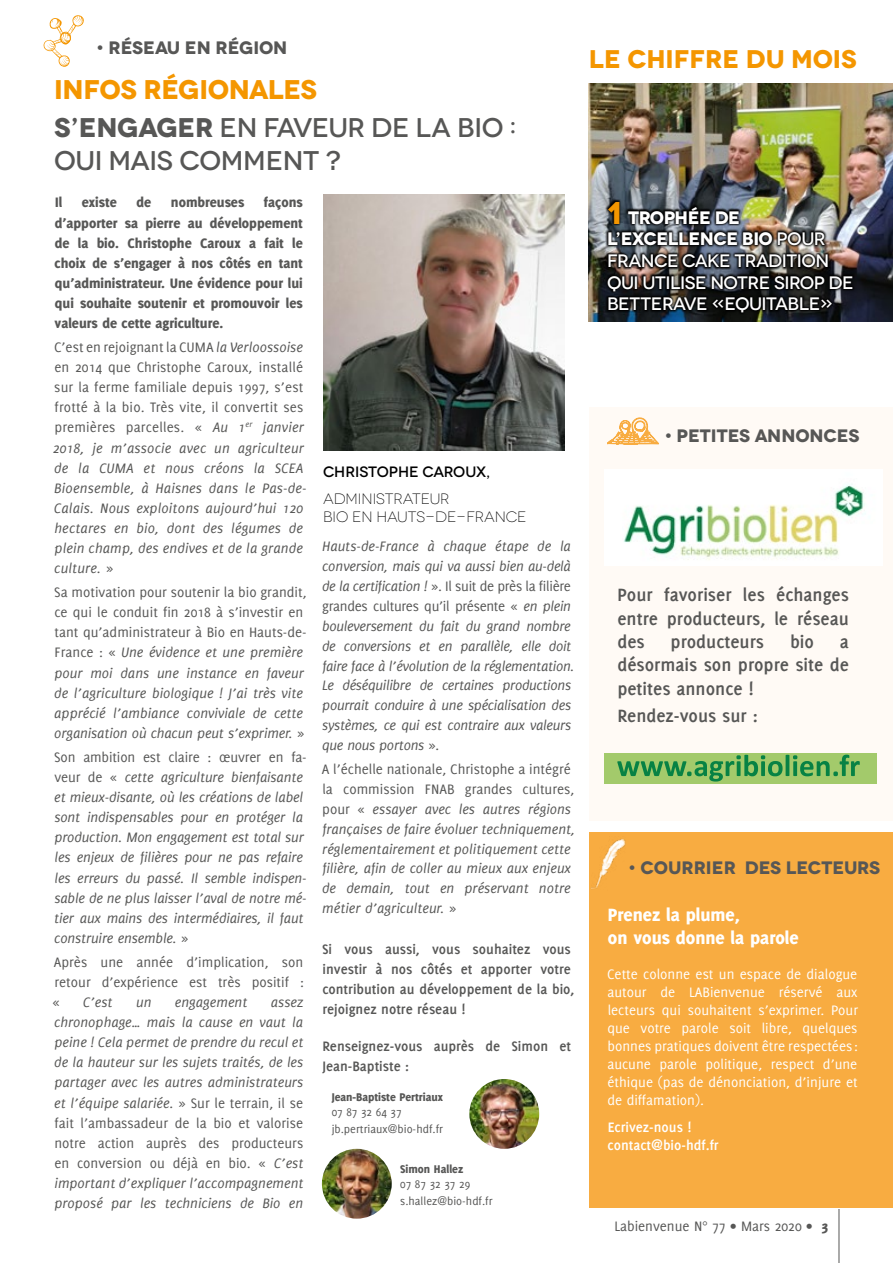
<style>
.page{position:relative;width:893px;height:1263px;background:#fff}
.page>*{position:absolute;margin:0;border:0;box-sizing:border-box;transform-origin:0 0}
.t1{font:500 27px/37.2px "Novecentowide";letter-spacing:-.015em;color:#575756}
.t2{font:700 25.5px "Novecentowide";color:#f49600}
.t3{font:700 19.5px/23.4px "Delicious";color:#575756;text-align:justify}
.t4{font:800 19.5px/23.4px "Delicious";color:#fff}
.t5{font:500 18px/21.6px "Novecentowide";letter-spacing:-.025em;color:#fff}
.t6{font:700 18px "Novecentowide";letter-spacing:-.005em;color:#575756}
.t7{font:italic 15px/20.1px "Delicious";letter-spacing:-.01em;color:#575756}
.t8{font:italic 15px/20.1px "Delicious";letter-spacing:.01em;color:#575756}
.t9{font:15px/18px "Delicious";color:#fff;text-align:justify}
.t10{font:800 15px/20.1px "Delicious";color:#575756;text-align:justify}
.t11{font:700 15px/19.8px "Delicious";color:#575756}
.t12{font:15px/20.1px "Delicious";color:#575756}
.t13{font:300 15px/18px "Novecentowide";letter-spacing:-.005em;color:#000}
.t14{font:700 15px/18px "Delicious";color:#fff}
.t15{font:500 15px "Novecentowide";letter-spacing:-.01em;color:#000}
.t16{font:12.3px/16.5px "Delicious";color:#575756}
.t17{font:800 12.3px "Delicious";color:#575756}
.s1{font-weight:700;color:#f49600}
.s2{font-weight:700}
.s3{font-style:normal}
.s4{font-weight:700;font-size:31.5px;color:#f49600}
.s5{font-weight:800}
</style>
<div class="page">
<hr style="left:839px;top:1209px;width:1px;height:54px;background:#575756">
<img style="left:589px;top:84px;width:304px;height:238px">
<img style="left:605px;top:199px;width:250px;height:116px">
<svg style="left:43px;top:15px;width:41px;height:52px"></svg>
<div style="left:590px;top:833px;width:303px;height:375px;background:#f8ac41"></div>
<img style="left:592px;top:839px;width:34px;height:50px">
<img style="left:323px;top:195px;width:241px;height:256px">
<div style="left:590px;top:407px;width:303px;height:413px;background:#fffaf5"></div>
<svg style="left:607px;top:417px;width:52px;height:28px"></svg>
<img style="left:623px;top:484px;width:243px;height:73px">
<div style="left:604px;top:753px;width:273px;height:30px;background:#a3ca6b"></div>
<svg style="left:617px;top:755px;width:243px;height:26px"></svg>
<img style="left:469px;top:1079px;width:70px;height:70px;border-radius:35px">
<img style="left:322px;top:1149px;width:70px;height:70px;border-radius:35px">
<p class="t6" style="left:97px;top:36px;width:192px">• RÉSEAU EN RÉGION</p>
<h1 class="t1" style="left:54px;top:71px;width:464px"><span class="s1">INFOS RÉGIONALES<br></span><span class="s2">S’ENGAGER</span> EN FAVEUR DE LA BIO :</h1>
<h1 class="t1" style="left:54px;top:142px;width:289px">OUI MAIS COMMENT ?</h1>
<p class="t10" style="left:55px;top:192px;width:9px">Il</p>
<p class="t10" style="left:82px;top:192px;width:36px">existe</p>
<p class="t10" style="left:136px;top:192px;width:16px">de</p>
<p class="t10" style="left:171px;top:192px;width:75px">nombreuses</p>
<p class="t10" style="left:55px;top:192px;width:250px;text-indent:209px">façons d’apporter sa pierre au développement de la bio. Christophe Caroux a fait le choix de s’engager à nos côtés en tant qu’administrateur. Une évidence pour lui qui souhaite soutenir et promouvoir les valeurs de cette agriculture.</p>
<p class="t8" style="left:53px;top:337px;width:255px"><span class="s3">C’est en rejoignant la CUMA</span> la Verloossoise <span class="s3">en 2014 que Christophe Caroux, installé sur la ferme familiale depuis 1997, s’est frotté à la bio. Très vite, il convertit ses premières parcelles. «</span> Au 1<sup>er</sup> janvier 2018, je m’associe avec un agriculteur de la CUMA et nous créons la SCEA Bioensemble, à Haisnes dans le Pas-de-Calais. Nous exploitons aujourd’hui 120 hectares en bio, dont des légumes de plein champ, des endives et de la grande culture. »</p>
<p class="t7" style="left:54px;top:582px;width:254px"><span class="s3">Sa motivation pour soutenir la bio grandit, ce qui le conduit fin 2018 à s’investir en tant qu’administrateur à Bio en Hauts-de-France :</span> « Une évidence et une première pour moi dans une instance en faveur de l’agriculture biologique ! J’ai très vite apprécié l’ambiance conviviale de cette organisation où chacun peut s’exprimer. »</p>
<p class="t7" style="left:54px;top:747px;width:254px"><span class="s3">Son ambition est claire : œuvrer en fa&shy;veur de «</span> cette agriculture bienfaisante et mieux-disante, où les créations de label sont indispensables pour en protéger la production. Mon engagement est total sur les enjeux de filières pour ne pas refaire les erreurs du passé. Il semble indispen&shy;sable de ne plus laisser l’aval de notre mé&shy;tier aux mains des intermédiaires, il faut construire ensemble. »</p>
<p class="t12" style="left:54px;top:952px;width:252px">Après une année d’implication, son retour d’expérience est très positif :</p>
<p class="t7" style="left:52px;top:992px;width:9px">«</p>
<p class="t7" style="left:83px;top:992px;width:31px">C’est</p>
<p class="t7" style="left:136px;top:992px;width:17px">un</p>
<p class="t7" style="left:175px;top:992px;width:74px">engagement</p>
<p class="t15" style="left:323px;top:463px;width:168px">CHRISTOPHE CAROUX,</p>
<p class="t13" style="left:323px;top:489px;width:205px">ADMINISTRATEUR<br>BIO EN HAUTS-DE-FRANCE</p>
<p class="t7" style="left:322px;top:536px;width:254px">Hauts-de-France à chaque étape de la conversion, mais qui va aussi bien au-delà de la certification ! »<span class="s3">. Il suit de près la filière grandes cultures qu’il présente «</span> en plein bouleversement du fait du grand nombre de conversions et en parallèle, elle doit faire face à l’évolution de la réglementation.<br>Le déséquilibre de certaines productions pourrait conduire à une spécialisation des systèmes, ce qui est contraire aux valeurs que nous portons ».</p>
<p class="t7" style="left:322px;top:759px;width:255px"><span class="s3">A l’échelle nationale, Christophe a intégré la commission FNAB grandes cultures, pour «</span> essayer avec les autres régions françaises de faire évoluer techniquement, réglementairement et politiquement cette filière, afin de coller au mieux aux enjeux de demain, tout en préservant notre métier d’agriculteur. »</p>
<p class="t11" style="left:322px;top:939px;width:254px">Si vous aussi, vous souhaitez vous investir à nos côtés et apporter votre contribution au développement de la bio, rejoignez notre réseau !</p>
<p class="t11" style="left:322px;top:1036px;width:250px">Renseignez-vous auprès de Simon et<br>Jean-Baptiste :</p>
<p class="t7" style="left:54px;top:992px;width:251px;text-align:justify;text-indent:217px">assez chronophage… mais la cause en vaut la peine ! Cela permet de prendre du recul et de la hauteur sur les sujets traités, de les partager avec les autres administrateurs et l’équipe salariée. » <span class="s3">Sur le terrain, il se fait l’ambassadeur de la bio et valorise notre action auprès des producteurs en conversion ou déjà en bio. «</span> C’est important d’expliquer l’accompagnement proposé par les techniciens de Bio en</p>
<p class="t17" style="left:332px;top:1090px;width:113px">Jean-Baptiste Pertriaux</p>
<p class="t16" style="left:332px;top:1104px;width:113px">07 87 32 64 37 jb.pertriaux@bio-hdf.fr</p>
<p class="t17" style="left:400px;top:1162px;width:64px">Simon Hallez</p>
<p class="t16" style="left:400px;top:1175px;width:94px">07 87 32 37 29 s.hallez@bio-hdf.fr</p>
<h2 class="t2" style="left:589px;top:43px;width:269px">LE CHIFFRE DU MOIS</h2>
<p class="t5" style="left:607px;top:207px;width:248px"><span class="s4">1</span> <span class="s2">TROPHÉE DE<br>L’EXCELLENCE BIO</span> POUR<br>FRANCE CAKE TRADITION<br>QUI UTILISE NOTRE SIROP DE<br>BETTERAVE «EQUITABLE»</p>
<p class="t6" style="left:665px;top:424px;width:196px">• PETITES ANNONCES</p>
<h3 class="t3" style="left:617px;top:583px;width:233px">Pour favoriser les échanges entre producteurs, le réseau des</h3>
<h3 class="t3" style="left:671px;top:630px;width:95px">producteurs</h3>
<h3 class="t3" style="left:790px;top:630px;width:25px">bio</h3>
<h3 class="t3" style="left:617px;top:630px;width:233px;text-indent:223px">a désormais son propre site de petites annonce !</h3>
<h3 class="t3" style="left:617px;top:704px;width:142px">Rendez-vous sur :</h3>
<p class="t6" style="left:628px;top:857px;width:253px">• COURRIER DES LECTEURS</p>
<h3 class="t4" style="left:608px;top:902px;width:192px">Prenez la plume,<br>on vous donne la parole</h3>
<p class="t9" style="left:607px;top:965px;width:252px">Cette colonne est un espace de dialogue autour de LABienvenue réservé aux lecteurs qui souhaitent s’exprimer. Pour que votre parole soit libre, quelques bonnes pratiques doivent être respectées : aucune parole politique, respect d’une éthique (pas de dénonciation, d’injure et de diffamation).</p>
<p class="t14" style="left:608px;top:1117px;width:113px">Ecrivez-nous ! contact@bio-hdf.fr</p>
<p class="t12" style="left:614px;top:1215px;width:215px">Labienvenue N° 77 • Mars 2020 • <span class="s5">3</span></p>
</div>
